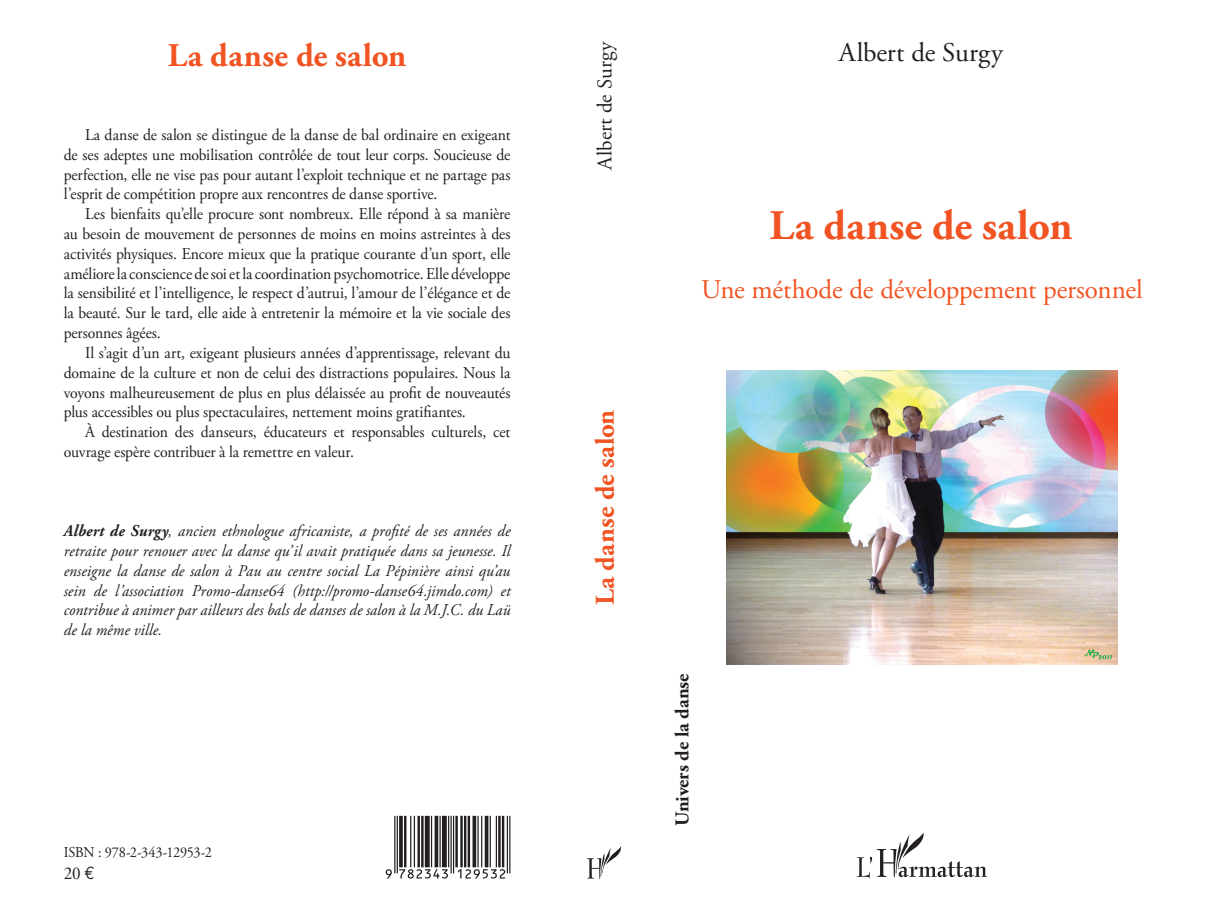
<style>
.page{position:relative;width:1208px;height:914px;background:#fff}
.page>*{position:absolute;margin:0;border:0;box-sizing:border-box;transform-origin:0 0}
.t1{font:700 42px "Adobe Garamond Pro";letter-spacing:.005em;color:#f15422}
.t2{font:700 33px "Adobe Garamond Pro";letter-spacing:.005em;color:#f15422}
.t3{font:27px "Adobe Garamond Pro";letter-spacing:-.01em;color:#f15422}
.t4{font:700 27px "Adobe Garamond Pro";letter-spacing:.005em;color:#f15422}
.t5{font:27px "Adobe Garamond Pro";color:#231f20}
.t6{font:21px "Adobe Garamond Pro";color:#231f20}
.t7{font:700 19.5px "Adobe Garamond Pro";color:#231f20}
.t8{font:18px "Adobe Garamond Pro";color:#231f20;scale:.95 1}
.t9{font:16.5px/19.8px "Adobe Garamond Pro";letter-spacing:-.005em;color:#231f20;text-align:justify;scale:.95 1}
.t10{font:italic 16.5px/19.8px "Adobe Garamond Pro";letter-spacing:.005em;color:#231f20;text-align:justify;scale:.95 1}
.t11{font:15px "Adobe Garamond Pro";letter-spacing:-.02em;color:#231f20;scale:.95 1}
.s1{font-weight:700}
.s2{font-family:"Euro Mono"}
</style>
<div class="page">
<svg style="left:587px;top:846px;width:34px;height:32px"></svg>
<svg style="left:856px;top:832px;width:131px;height:46px"></svg>
<img style="left:726px;top:370px;width:391px;height:294px">
<svg style="left:386px;top:815px;width:124px;height:63px"></svg>
<p class="t6" style="left:592px;top:170px;width:130px;rotate:-90deg">Albert de Surgy</p>
<h2 class="t2" style="left:168px;top:36px;width:240px">La danse de salon</h2>
<h3 class="t5" style="left:839px;top:37px;width:166px">Albert de Surgy</h3>
<p class="t9" style="left:64px;top:125px;width:472px;text-indent:21px">La danse de salon se distingue de la danse de bal ordinaire en exigeant de ses adeptes une mobilisation contrôlée de tout leur corps. Soucieuse de perfection, elle ne vise pas pour autant l’exploit technique et ne partage pas l’esprit de compétition propre aux rencontres de danse sportive.</p>
<p class="t9" style="left:64px;top:205px;width:471px;text-indent:21px">Les bienfaits qu’elle procure sont nombreux. Elle répond à sa manière au besoin de mouvement de personnes de moins en moins astreintes à des activités physiques. Encore mieux que la pratique courante d’un sport, elle améliore la conscience de soi et la coordination psychomotrice. Elle développe la sensibilité et l’intelligence, le respect d’autrui, l’amour de l’élégance et de la beauté. Sur le tard, elle aide à entretenir la mémoire et la vie sociale des personnes âgées.</p>
<p class="t9" style="left:64px;top:343px;width:471px;text-indent:21px">Il s’agit d’un art, exigeant plusieurs années d’apprentissage, relevant du domaine de la culture et non de celui des distractions populaires. Nous la voyons malheureusement de plus en plus délaissée au profit de nouveautés plus accessibles ou plus spectaculaires, nettement moins gratifiantes.</p>
<p class="t9" style="left:64px;top:422px;width:471px;text-indent:21px">À destination des danseurs, éducateurs et responsables culturels, cet ouvrage espère contribuer à la remettre en valeur.</p>
<h1 class="t1" style="left:769px;top:201px;width:304px">La danse de salon</h1>
<h3 class="t3" style="left:701px;top:273px;width:443px">Une méthode de développement personnel</h3>
<h3 class="t4" style="left:589px;top:605px;width:197px;rotate:-90deg">La danse de salon</h3>
<p class="t10" style="left:64px;top:521px;width:471px"><span class="s1">Albert de Surgy</span>, ancien ethnologue africaniste, a profité de ses années de retraite pour renouer avec la danse qu’il avait pratiquée dans sa jeunesse. Il enseigne la danse de salon à Pau au centre social La Pépinière ainsi qu’au sein de l’association Promo-danse64 (http://promo-danse64.jimdo.com) et contribue à animer par ailleurs des bals de danses de salon à la M.J.C. du Laü de la même ville.</p>
<p class="t11" style="left:64px;top:843px;width:157px">ISBN : 978-2-343-12953-2</p>
<p class="t8" style="left:64px;top:862px;width:34px">20 <span class="s2">e</span></p>
<p class="t7" style="left:671px;top:826px;width:154px;rotate:-90deg">Univers de la danse</p>
</div>
